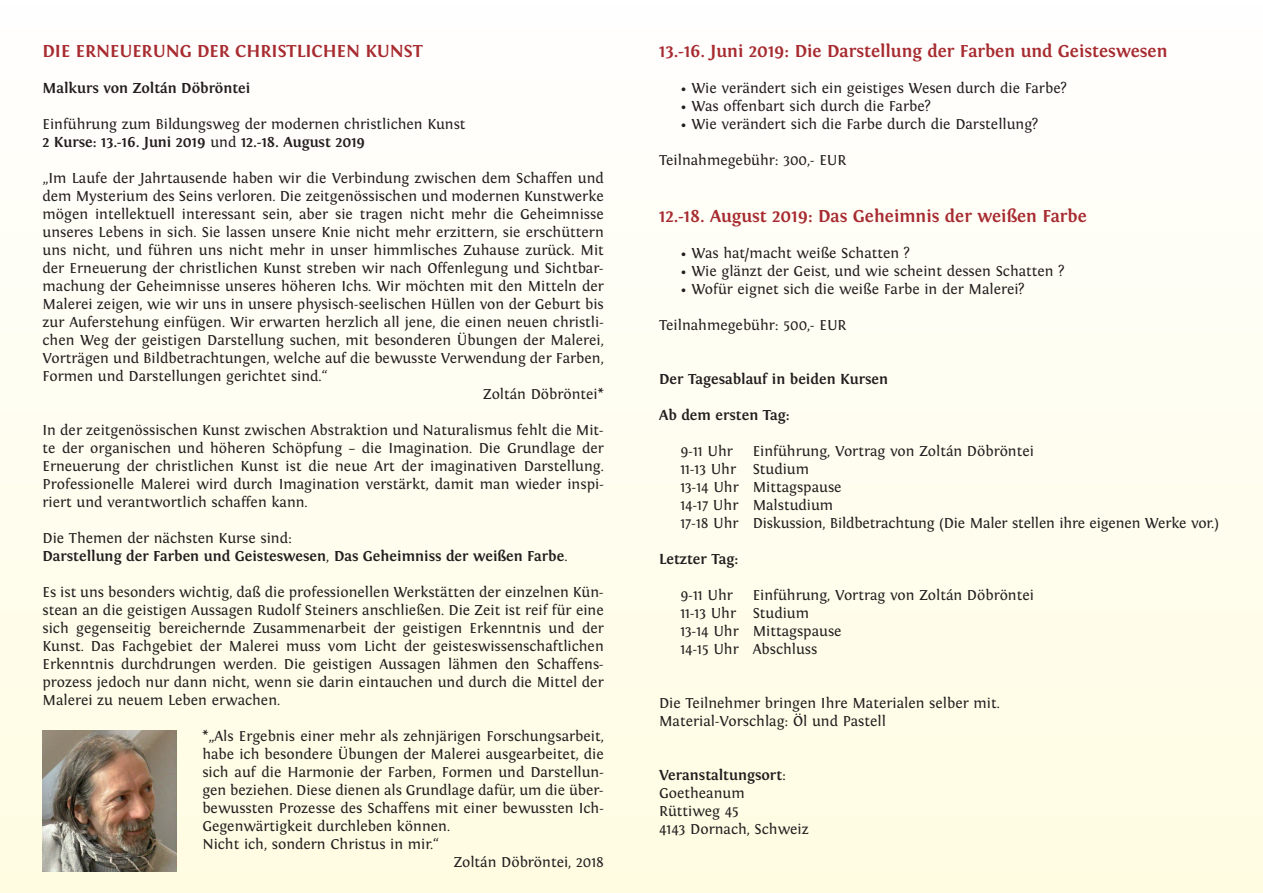
<style>
.page{position:relative;width:1263px;height:893px;background:#fff}
.page>*{position:absolute;margin:0;border:0;box-sizing:border-box;transform-origin:0 0}
.t1{font:700 18px "Fontin";color:#a72b30}
.t2{font:15px/18px "Fontin";color:#231f20}
.t3{font:700 15px/18px "Fontin";color:#231f20}
.s1{font-weight:700}
.s2{font-weight:400}
</style>
<div class="page">
<div style="left:0;top:0;width:1263px;height:893px;background:linear-gradient(to bottom,#fffefe,#fffce2)"></div>
<img style="left:43px;top:730px;width:134px;height:142px">
<p class="t1" style="left:43px;top:41px;width:382px">DIE ERNEUERUNG DER CHRISTLICHEN KUNST</p>
<p class="t3" style="left:43px;top:79px;width:209px">Malkurs von Zoltán Döbröntei</p>
<p class="t2" style="left:43px;top:115px;width:425px">Einführung zum Bildungsweg der modernen christlichen Kunst<br><span class="s1">2 Kurse: 13.-16. Juni 2019</span> und <span class="s1">12.-18. August 2019</span></p>
<p class="t2" style="left:43px;top:169px;width:563px">„Im Laufe der Jahrtausende haben wir die Verbindung zwischen dem Schaffen und</p>
<p class="t2" style="left:43px;top:187px;width:563px">dem Mysterium des Seins verloren. Die zeitgenössischen und modernen Kunstwerke</p>
<p class="t2" style="left:43px;top:205px;width:563px">mögen intellektuell interessant sein, aber sie tragen nicht mehr die Geheimnisse</p>
<p class="t2" style="left:43px;top:223px;width:563px">unseres Lebens in sich. Sie lassen unsere Knie nicht mehr erzittern, sie erschüttern</p>
<p class="t2" style="left:43px;top:241px;width:563px">uns nicht, und führen uns nicht mehr in unser himmlisches Zuhause zurück. Mit</p>
<p class="t2" style="left:43px;top:259px;width:563px">der Erneuerung der christlichen Kunst streben wir nach Offenlegung und Sichtbar-</p>
<p class="t2" style="left:43px;top:277px;width:563px">machung der Geheimnisse unseres höheren Ichs. Wir möchten mit den Mitteln der</p>
<p class="t2" style="left:43px;top:295px;width:563px">Malerei zeigen, wie wir uns in unsere physisch-seelischen Hüllen von der Geburt bis</p>
<p class="t2" style="left:43px;top:313px;width:563px">zur Auferstehung einfügen. Wir erwarten herzlich all jene, die einen neuen christli-</p>
<p class="t2" style="left:43px;top:331px;width:563px">chen Weg der geistigen Darstellung suchen, mit besonderen Übungen der Malerei,</p>
<p class="t2" style="left:43px;top:349px;width:563px">Vorträgen und Bildbetrachtungen, welche auf die bewusste Verwendung der Farben,</p>
<p class="t2" style="left:43px;top:367px;width:287px">Formen und Darstellungen gerichtet sind.“</p>
<p class="t2" style="left:483px;top:385px;width:122px">Zoltán Döbröntei*</p>
<p class="t2" style="left:43px;top:421px;width:563px;text-align:justify">In der zeitgenössischen Kunst zwischen Abstraktion und Naturalismus fehlt die Mit&shy;te der organischen und höheren Schöpfung – die Imagination. Die Grundlage der Erneuerung der christlichen Kunst ist die neue Art der imaginativen Darstellung.<br>Professionelle Malerei wird durch Imagination verstärkt, damit man wieder inspi&shy;riert und verantwortlich schaffen kann.</p>
<p class="t3" style="left:43px;top:529px;width:526px"><span class="s2">Die Themen der nächsten Kurse sind:<br></span>Darstellung der Farben und Geisteswesen<span class="s2">,</span> Das Geheimniss der weißen Farbe<span class="s2">.</span></p>
<p class="t2" style="left:43px;top:583px;width:563px;text-align:justify">Es ist uns besonders wichtig, daß die professionellen Werkstätten der einzelnen Kün&shy;stean an die geistigen Aussagen Rudolf Steiners anschließen. Die Zeit ist reif für eine sich gegenseitig bereichernde Zusammenarbeit der geistigen Erkenntnis und der Kunst. Das Fachgebiet der Malerei muss vom Licht der geisteswissenschaftlichen Erkenntnis durchdrungen werden. Die geistigen Aussagen lähmen den Schaffens&shy;prozess jedoch nur dann nicht, wenn sie darin eintauchen und durch die Mittel der Malerei zu neuem Leben erwachen.</p>
<p class="t2" style="left:202px;top:727px;width:403px">*„Als Ergebnis einer mehr als zehnjärigen Forschungsarbeit,</p>
<p class="t2" style="left:202px;top:745px;width:403px">habe ich besondere Übungen der Malerei ausgearbeitet, die</p>
<p class="t2" style="left:202px;top:763px;width:403px">sich auf die Harmonie der Farben, Formen und Darstellun-</p>
<p class="t2" style="left:202px;top:781px;width:403px">gen beziehen. Diese dienen als Grundlage dafür, um die über-</p>
<p class="t2" style="left:202px;top:799px;width:403px">bewussten Prozesse des Schaffens mit einer bewussten Ich-</p>
<p class="t2" style="left:202px;top:817px;width:249px">Gegenwärtigkeit durchleben können.</p>
<p class="t2" style="left:202px;top:835px;width:238px">Nicht ich, sondern Christus in mir.“</p>
<p class="t2" style="left:454px;top:853px;width:152px">Zoltán Döbröntei, 2018</p>
<p class="t1" style="left:659px;top:41px;width:510px">13.-16. Juni 2019: Die Darstellung der Farben und Geisteswesen</p>
<p class="t2" style="left:680px;top:79px;width:388px">• Wie verändert sich ein geistiges Wesen durch die Farbe?</p>
<p class="t2" style="left:680px;top:97px;width:252px">• Was offenbart sich durch die Farbe?</p>
<p class="t2" style="left:680px;top:115px;width:360px">• Wie verändert sich die Farbe durch die Darstellung?</p>
<p class="t2" style="left:659px;top:151px;width:189px">Teilnahmegebühr: 300,- EUR</p>
<p class="t1" style="left:659px;top:206px;width:429px">12.-18. August 2019: Das Geheimnis der weißen Farbe</p>
<p class="t2" style="left:680px;top:244px;width:231px">• Was hat/macht weiße Schatten ?</p>
<p class="t2" style="left:680px;top:262px;width:386px">• Wie glänzt der Geist, und wie scheint dessen Schatten ?</p>
<p class="t2" style="left:680px;top:280px;width:346px">• Wofür eignet sich die weiße Farbe in der Malerei?</p>
<p class="t2" style="left:659px;top:316px;width:189px">Teilnahmegebühr: 500,- EUR</p>
<p class="t3" style="left:659px;top:370px;width:230px">Der Tagesablauf in beiden Kursen</p>
<p class="t3" style="left:659px;top:406px;width:132px">Ab dem ersten Tag:</p>
<p class="t2" style="left:680px;top:442px;width:54px">9-11 Uhr</p>
<p class="t2" style="left:680px;top:442px;width:540px;text-indent:72px">Einführung, Vortrag von Zoltán Döbröntei<br>11-13 Uhr Studium<br>13-14 Uhr Mittagspause<br>14-17 Uhr Malstudium<br>17-18 Uhr Diskussion, Bildbetrachtung (Die Maler stellen ihre eigenen Werke vor.)</p>
<p class="t3" style="left:659px;top:550px;width:81px">Letzter Tag:</p>
<p class="t2" style="left:680px;top:586px;width:54px">9-11 Uhr</p>
<p class="t2" style="left:680px;top:586px;width:355px;text-indent:72px">Einführung, Vortrag von Zoltán Döbröntei<br>11-13 Uhr Studium<br>13-14 Uhr Mittagspause<br>14-15 Uhr Abschluss</p>
<p class="t2" style="left:659px;top:694px;width:342px">Die Teilnehmer bringen Ihre Materialen selber mit.<br>Material-Vorschlag: Öl und Pastell</p>
<p class="t2" style="left:659px;top:766px;width:151px"><span class="s1">Veranstaltungsort</span>:<br>Goetheanum<br>Rüttiweg 45<br>4143 Dornach, Schweiz</p>
</div>
